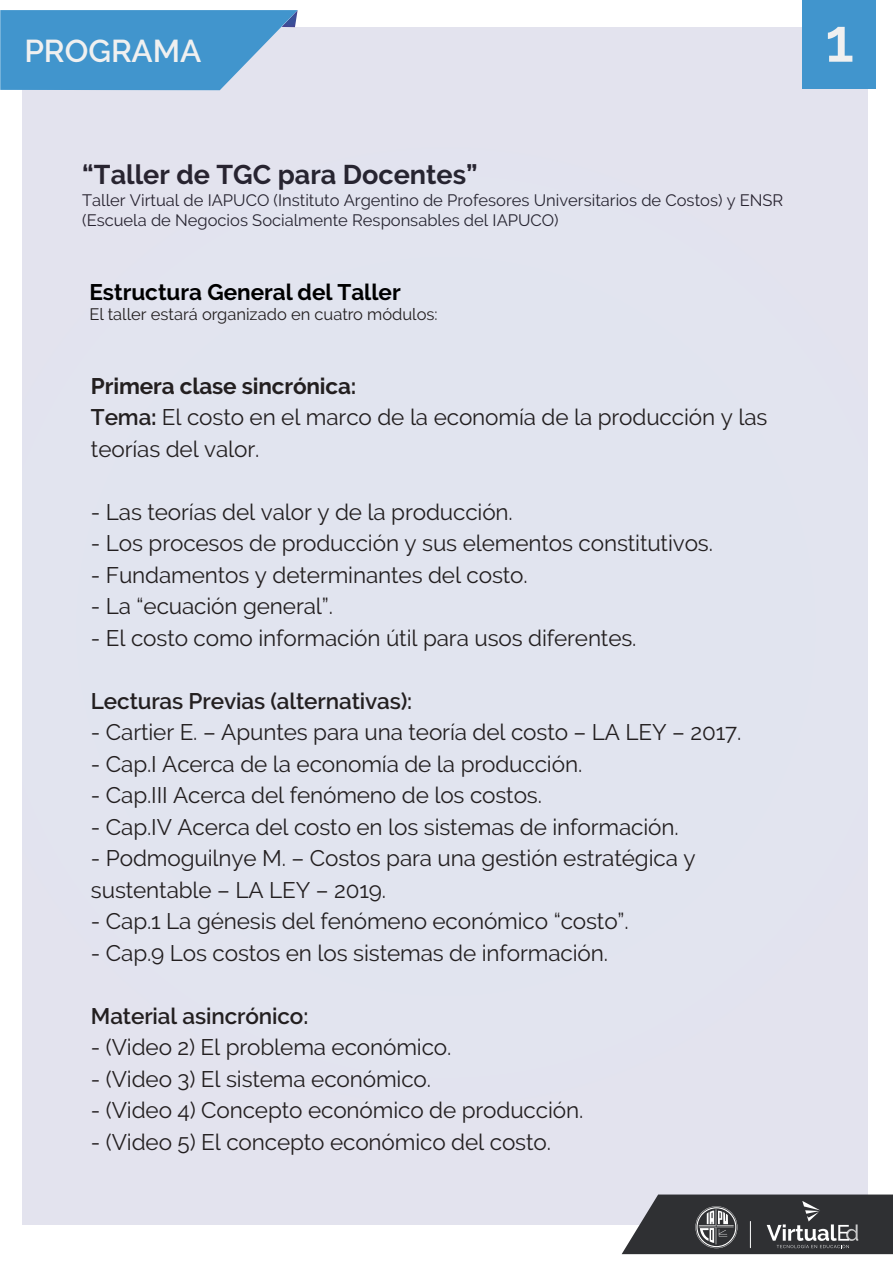
<style>
.page{position:relative;width:893px;height:1263px;background:#fff}
.page>*{position:absolute;margin:0;border:0;box-sizing:border-box;transform-origin:0 0}
.t1{font:600 61.05px "Raleway";color:#f0f0f0}
.t2{font:600 31.5px "Raleway";color:#f0f0f0}
.t3{font:700 27px "Raleway";color:#231f20}
.t4{font:22.5px/31.5px "Raleway";letter-spacing:-.005em;color:#231f20}
.t5{font:600 22.5px "Raleway";letter-spacing:-.005em;color:#231f20}
.t6{font:700 22.5px "Raleway";color:#000}
.t7{font:16.5px/19.8px "Raleway";color:#231f20}
.s1{font-weight:700}
.s2{font-weight:600}
</style>
<div class="page">
<div style="left:23px;top:27px;width:845px;height:1198px;background:#e2e4ef"></div>
<svg style="left:622px;top:1194px;width:271px;height:60px;background:#4d4d51"></svg>
<svg style="left:0;top:10px;width:298px;height:80px;background:#559ed1"></svg>
<div style="left:802px;top:0;width:74px;height:88px;background:#4195cd"></div>
<h2 class="t2" style="left:24px;top:32px;width:179px">PROGRAMA</h2>
<p class="t3" style="left:82px;top:159px;width:397px">“Taller de TGC para Docentes”</p>
<p class="t7" style="left:82px;top:190px;width:703px">Taller Virtual de IAPUCO (Instituto Argentino de Profesores Universitarios de Costos) y ENSR (Escuela de Negocios Socialmente Responsables del IAPUCO)</p>
<p class="t6" style="left:89px;top:279px;width:313px">Estructura General del Taller</p>
<p class="t7" style="left:89px;top:304px;width:350px">El taller estará organizado en cuatro módulos:</p>
<p class="t4" style="left:91px;top:370px;width:678px"><span class="s1">Primera clase sincrónica:<br></span><span class="s2">Tema</span><span class="s1">:</span> El costo en el marco de la economía de la producción y las teorías del valor.</p>
<p class="t4" style="left:91px;top:496px;width:423px">- Las teorías del valor y de la producción.</p>
<p class="t4" style="left:91px;top:527px;width:623px">- Los procesos de producción y sus elementos constitutivos.</p>
<p class="t4" style="left:91px;top:559px;width:438px">- Fundamentos y determinantes del costo.</p>
<p class="t4" style="left:91px;top:590px;width:244px">- La “ecuación general”.</p>
<p class="t4" style="left:91px;top:622px;width:547px">- El costo como información útil para usos diferentes.</p>
<p class="t5" style="left:91px;top:688px;width:323px">Lecturas Previas (alternativas):</p>
<p class="t4" style="left:91px;top:716px;width:652px">- Cartier E. – Apuntes para una teoría del costo – LA LEY – 2017.</p>
<p class="t4" style="left:91px;top:748px;width:493px">- Cap.I Acerca de la economía de la producción.</p>
<p class="t4" style="left:91px;top:779px;width:453px">- Cap.III Acerca del fenómeno de los costos.</p>
<p class="t4" style="left:91px;top:811px;width:589px">- Cap.IV Acerca del costo en los sistemas de información.</p>
<p class="t4" style="left:91px;top:842px;width:606px">- Podmoguilnye M. – Costos para una gestión estratégica y sustentable – LA LEY – 2019.</p>
<p class="t4" style="left:91px;top:905px;width:539px">- Cap.1 La génesis del fenómeno económico “costo”.</p>
<p class="t4" style="left:91px;top:937px;width:518px">- Cap.9 Los costos en los sistemas de información.</p>
<p class="t5" style="left:91px;top:1003px;width:219px">Material asincrónico:</p>
<p class="t4" style="left:91px;top:1031px;width:362px">- (Video 2) El problema económico.</p>
<p class="t4" style="left:91px;top:1063px;width:342px">- (Video 3) El sistema económico.</p>
<p class="t4" style="left:91px;top:1094px;width:494px">- (Video 4) Concepto económico de producción.</p>
<p class="t4" style="left:91px;top:1126px;width:461px">- (Video 5) El concepto económico del costo.</p>
<h1 class="t1" style="left:825px;top:5px;width:30px">1</h1>
</div>
